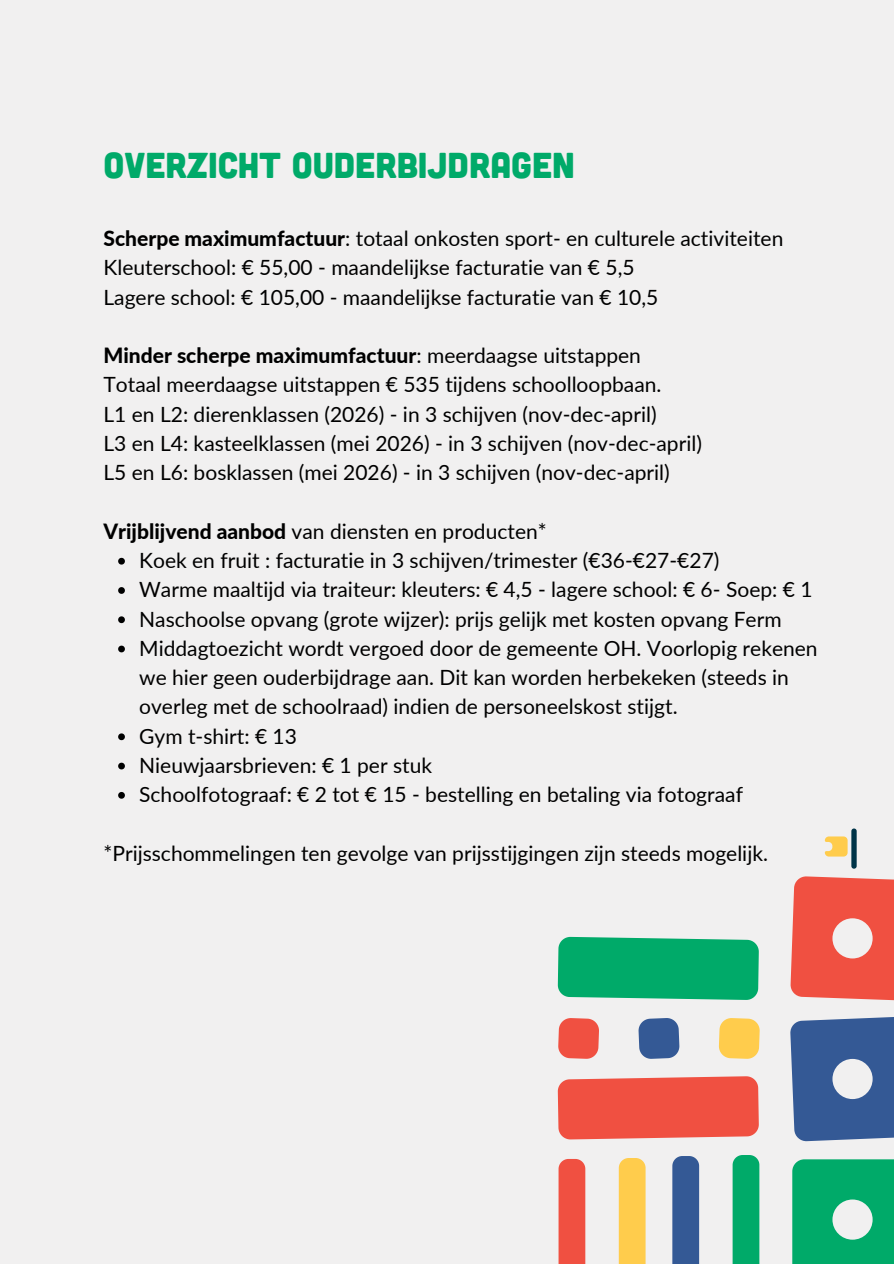
<style>
.page{position:relative;width:894px;height:1264px;background:#fff}
.page>*{position:absolute;margin:0;border:0;box-sizing:border-box;transform-origin:0 0}
.t1{font:36px "Cubano";color:#00aa69}
.t2{font:21px/29.2px "Lato";color:#000}
.t3{font:800 21px "Lato";color:#000}
.s1{font-weight:800}
.s2{font-weight:400}
</style>
<div class="page">
<div style="left:0;top:0;width:893px;height:1263px;background:#f1f0f0"></div>
<svg style="left:792px;top:1159px;width:101px;height:104px;background:#1fb37a"></svg>
<svg style="left:790px;top:1017px;width:103px;height:124px;background:#5170a2"></svg>
<svg style="left:790px;top:876px;width:103px;height:124px;background:#f0685b"></svg>
<svg style="left:824px;top:828px;width:32px;height:40px"></svg>
<svg style="left:718px;top:1018px;width:41px;height:41px;background:#fdd05f"></svg>
<svg style="left:558px;top:1018px;width:41px;height:41px;background:#f06254"></svg>
<svg style="left:638px;top:1018px;width:41px;height:41px;background:#496a9f"></svg>
<div style="left:558px;top:1159px;width:27px;height:104px;background:#f05041"></div>
<div style="left:732px;top:1155px;width:27px;height:108px;background:#00aa69"></div>
<div style="left:672px;top:1156px;width:27px;height:107px;background:#345995"></div>
<div style="left:618px;top:1158px;width:27px;height:105px;background:#ffcc4c"></div>
<svg style="left:557px;top:1076px;width:201px;height:63px;background:#f05a4c"></svg>
<svg style="left:557px;top:936px;width:201px;height:64px;background:#13af73"></svg>
<svg style="left:118px;top:558px;width:7px;height:6px"></svg>
<svg style="left:118px;top:587px;width:7px;height:7px"></svg>
<svg style="left:118px;top:616px;width:7px;height:7px"></svg>
<svg style="left:118px;top:645px;width:7px;height:7px"></svg>
<svg style="left:118px;top:733px;width:7px;height:7px"></svg>
<svg style="left:118px;top:762px;width:7px;height:7px"></svg>
<svg style="left:118px;top:792px;width:7px;height:6px"></svg>
<p class="t1" style="left:103px;top:142px;width:473px">OVERZICHT OUDERBIJDRAGEN</p>
<h1 class="t2" style="left:103px;top:223px;width:681px"><span class="s1">Scherpe maximumfactuur</span>: totaal onkosten sport- en culturele activiteiten</h1>
<p class="t2" style="left:103px;top:252px;width:532px">Kleuterschool: € 55,00 - maandelijkse facturatie van € 5,5</p>
<p class="t2" style="left:103px;top:282px;width:556px">Lagere school: € 105,00 - maandelijkse facturatie van € 10,5</p>
<p class="t3" style="left:103px;top:342px;width:539px">Minder scherpe maximumfactuur<span class="s2">: meerdaagse uitstappen</span></p>
<p class="t2" style="left:103px;top:369px;width:559px">Totaal meerdaagse uitstappen € 535 tijdens schoolloopbaan.</p>
<p class="t2" style="left:103px;top:399px;width:554px">L1 en L2: dierenklassen (2026) - in 3 schijven (nov-dec-april)</p>
<p class="t2" style="left:103px;top:428px;width:599px">L3 en L4: kasteelklassen (mei 2026) - in 3 schijven (nov-dec-april)</p>
<p class="t2" style="left:103px;top:457px;width:567px">L5 en L6: bosklassen (mei 2026) - in 3 schijven (nov-dec-april)</p>
<p class="t2" style="left:103px;top:516px;width:444px"><span class="s1">Vrijblijvend aanbod</span> van diensten en producten*</p>
<p class="t2" style="left:139px;top:545px;width:581px">Koek en fruit : facturatie in 3 schijven/trimester (€36-€27-€27)</p>
<p class="t2" style="left:139px;top:574px;width:674px">Warme maaltijd via traiteur: kleuters: € 4,5 - lagere school: € 6- Soep: € 1</p>
<p class="t2" style="left:139px;top:603px;width:643px">Naschoolse opvang (grote wijzer): prijs gelijk met kosten opvang Ferm</p>
<p class="t2" style="left:139px;top:633px;width:679px">Middagtoezicht wordt vergoed door de gemeente OH. Voorlopig rekenen we hier geen ouderbijdrage aan. Dit kan worden herbekeken (steeds in overleg met de schoolraad) indien de personeelskost stijgt.</p>
<p class="t2" style="left:139px;top:720px;width:159px">Gym t-shirt: € 13</p>
<p class="t2" style="left:139px;top:750px;width:294px">Nieuwjaarsbrieven: € 1 per stuk</p>
<p class="t2" style="left:139px;top:779px;width:605px">Schoolfotograaf: € 2 tot € 15 - bestelling en betaling via fotograaf</p>
<p class="t2" style="left:103px;top:837px;width:665px">*Prijsschommelingen ten gevolge van prijsstijgingen zijn steeds mogelijk.</p>
</div>
